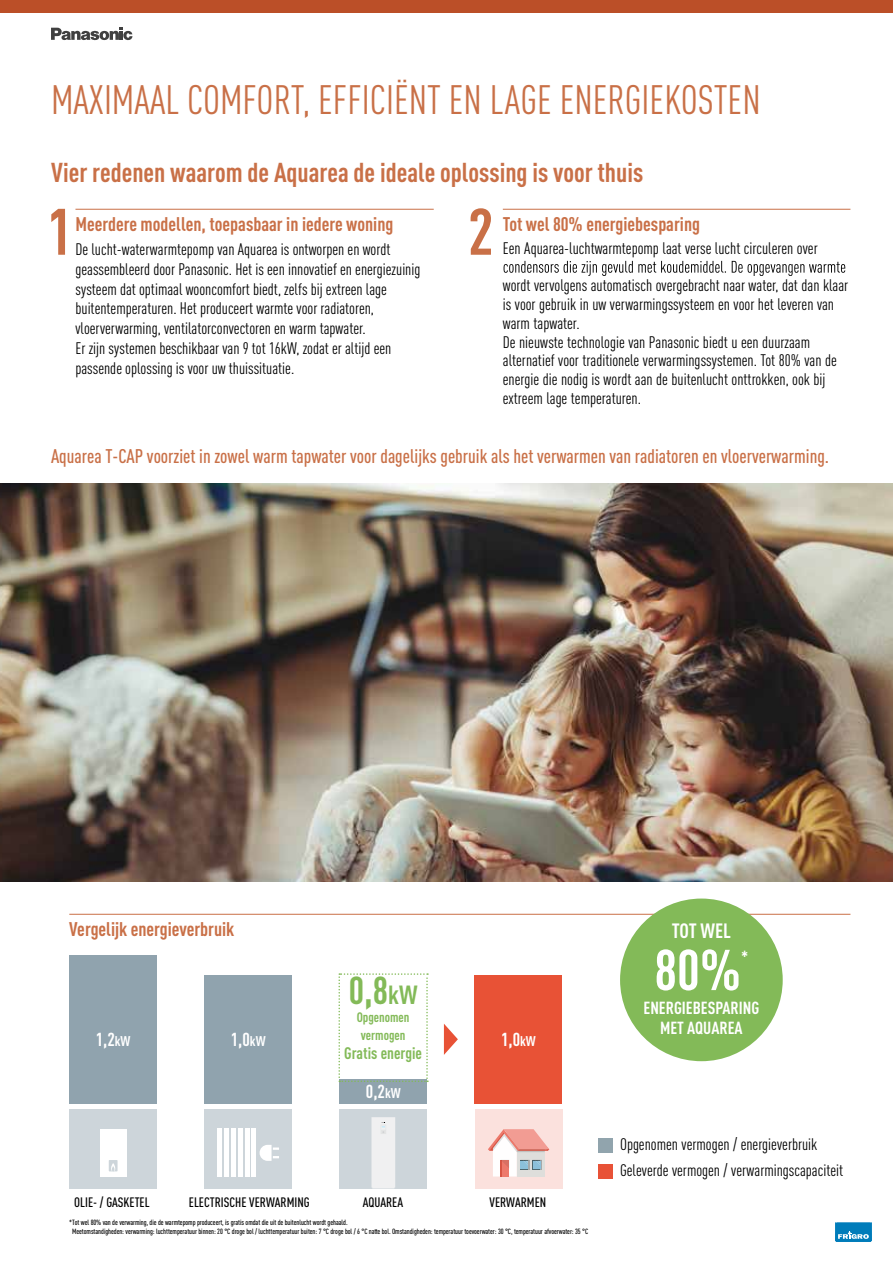
<style>
.page{position:relative;width:893px;height:1263px;background:#fff}
.page>*{position:absolute;margin:0;border:0;box-sizing:border-box;transform-origin:0 0}
.t1{font:700 64.5px "DIN Cond";color:#c97047}
.t2{font:700 56.55px "DIN Cond";color:#fff}
.t3{font:40.5px "DIN Cond";color:#c97047}
.t4{font:700 38.4px "DIN Cond";color:#83ba58}
.t5{font:700 27px "DIN Cond";color:#c97047}
.t6{font:700 20.4px "DIN Cond";letter-spacing:-.005em;color:#fff}
.t7{font:500 19.5px "DIN Cond";color:#c97047}
.t8{font:700 19.5px "DIN Cond";color:#c97047}
.t9{font:700 18.6px "DIN Cond";color:#fff}
.t10{font:700 17.25px/19.5px "DIN Cond";color:#fff;text-align:center}
.t11{font:16.5px/18.8px "DIN Cond";color:#000}
.t12{font:700 16.5px "DIN Cond";color:#83ba58}
.t13{font:500 13.5px "DIN Cond";color:#000}
.t14{font:700 13.5px/18px "DIN Cond";color:#83ba58;text-align:center}
.t15{font:500 7.5px/9px "DIN Cond";letter-spacing:-.01em;color:#000}
.s1{font-size:25.95px}
.s2{font-size:13.95px}
</style>
<div class="page">
<div style="left:0;top:0;width:893px;height:13px;background:#bb4f28"></div>
<svg style="left:51px;top:28px;width:81px;height:12px"></svg>
<img style="left:0;top:483px;width:893px;height:398px">
<hr style="left:503px;top:209px;width:347px;height:1px;background:#c97047">
<svg style="left:504px;top:261px;width:341px;height:15px"></svg>
<hr style="left:75px;top:209px;width:359px;height:1px;background:#c97047">
<div style="left:204px;top:975px;width:88px;height:129px;background:#90a3ae"></div>
<div style="left:204px;top:1109px;width:88px;height:80px;background:#cdd5da"></div>
<div style="left:217px;top:1128px;width:5px;height:49px;background:#fff"></div>
<hr style="left:224px;top:1128px;width:4px;height:49px;background:#fff">
<hr style="left:231px;top:1128px;width:4px;height:49px;background:#fff">
<hr style="left:238px;top:1128px;width:4px;height:49px;background:#fff">
<hr style="left:245px;top:1128px;width:4px;height:49px;background:#fff">
<hr style="left:252px;top:1128px;width:4px;height:49px;background:#fff">
<svg style="left:260px;top:1145px;width:19px;height:16px"></svg>
<div style="left:69px;top:955px;width:88px;height:149px;background:#90a3ae"></div>
<div style="left:69px;top:1109px;width:88px;height:80px;background:#cdd5da"></div>
<div style="left:100px;top:1129px;width:26px;height:48px;background:#fff"></div>
<div style="left:109px;top:1160px;width:9px;height:11px;background:#cdd5da"></div>
<svg style="left:111px;top:1163px;width:4px;height:8px"></svg>
<svg style="left:444px;top:1024px;width:14px;height:31px"></svg>
<div style="left:475px;top:975px;width:87px;height:129px;background:#e85236"></div>
<div style="left:475px;top:1109px;width:87px;height:80px;background:#fbe1dd"></div>
<svg style="left:488px;top:1129px;width:61px;height:47px"></svg>
<div style="left:339px;top:1079px;width:88px;height:25px;background:#90a3ae"></div>
<div style="left:339px;top:1109px;width:88px;height:80px;background:#cdd5da"></div>
<div style="left:371px;top:1117px;width:24px;height:71px;background:#f0f0f1"></div>
<svg style="left:338px;top:973px;width:90px;height:109px"></svg>
<hr style="left:69px;top:914px;width:781px;height:1px;background:#c97047">
<div style="left:598px;top:1138px;width:14px;height:14px;background:#91a4ad"></div>
<div style="left:598px;top:1164px;width:14px;height:15px;background:#e85237"></div>
<div style="left:620px;top:898px;width:163px;height:163px;background:#83ba58;border-radius:50%"></div>
<svg style="left:835px;top:1222px;width:37px;height:19px"></svg>
<h3 class="t3" style="left:51px;top:76px;width:711px">MAXIMAAL COMFORT, EFFICIËNT EN LAGE ENERGIEKOSTEN</h3>
<h3 class="t5" style="left:51px;top:156px;width:594px">Vier redenen waarom de Aquarea de ideale oplossing is voor thuis</h3>
<p class="t8" style="left:503px;top:212px;width:199px">Tot wel 80% energiebesparing</p>
<p class="t11" style="left:503px;top:239px;width:316px">Een Aquarea-luchtwarmtepomp laat verse lucht circuleren over</p>
<p class="t11" style="left:503px;top:276px;width:347px">wordt vervolgens automatisch overgebracht naar water, dat dan klaar is voor gebruik in uw verwarmingssysteem en voor het leveren van warm tapwater.<br>De nieuwste technologie van Panasonic biedt u een duurzaam alternatief voor traditionele verwarmingssystemen. Tot 80% van de energie die nodig is wordt aan de buitenlucht onttrokken, ook bij extreem lage temperaturen.</p>
<h1 class="t1" style="left:47px;top:192px;width:27px">1</h1>
<h1 class="t1" style="left:468px;top:192px;width:27px">2</h1>
<p class="t8" style="left:75px;top:212px;width:319px">Meerdere modellen, toepasbaar in iedere woning</p>
<p class="t11" style="left:75px;top:239px;width:346px;line-height:19.8px">De lucht-waterwarmtepomp van Aquarea is ontworpen en wordt geassembleerd door Panasonic. Het is een innovatief en energiezuinig systeem dat optimaal wooncomfort biedt, zelfs bij extreen lage buitentemperaturen. Het produceert warmte voor radiatoren, vloerverwarming, ventilatorconvectoren en warm tapwater.<br>Er zijn systemen beschikbaar van 9 tot 16kW, zodat er altijd een passende oplossing is voor uw thuissituatie.</p>
<p class="t7" style="left:51px;top:444px;width:780px">Aquarea T-CAP voorziet in zowel warm tapwater voor dagelijks gebruik als het verwarmen van radiatoren en vloerverwarming.</p>
<p class="t8" style="left:69px;top:917px;width:167px">Vergelijk energieverbruik</p>
<h3 class="t4" style="left:349px;top:967px;width:70px">0,8<span class="s1">kW</span></h3>
<p class="t14" style="left:357px;top:1007px;width:54px">Opgenomen vermogen</p>
<p class="t12" style="left:344px;top:1043px;width:79px">Gratis energie</p>
<p class="t9" style="left:96px;top:1028px;width:36px">1,2<span class="s2">kW</span></p>
<p class="t9" style="left:231px;top:1028px;width:36px">1,0<span class="s2">kW</span></p>
<p class="t9" style="left:501px;top:1028px;width:36px">1,0<span class="s2">kW</span></p>
<p class="t9" style="left:366px;top:1079px;width:36px">0,2<span class="s2">kW</span></p>
<p class="t13" style="left:74px;top:1194px;width:77px">OLIE- / GASKETEL</p>
<p class="t13" style="left:189px;top:1194px;width:122px">ELECTRISCHE VERWARMING</p>
<p class="t13" style="left:363px;top:1194px;width:42px">AQUAREA</p>
<p class="t13" style="left:490px;top:1194px;width:58px">VERWARMEN</p>
<p class="t15" style="left:72px;top:1218px;width:517px;text-indent:-3px">*Tot wel 80% van de verwarming, die de warmtepomp produceert, is gratis omdat die uit de buitenlucht wordt gehaald.<br>Meetomstandigheden: verwarming: luchttemperatuur binnen: 20 °C droge bol / luchttemperatuur buiten: 7 °C droge bol / 6 °C natte bol. Omstandigheden: temperatuur toevoerwater: 30 °C, temperatuur afvoerwater: 35 °C</p>
<p class="t6" style="left:672px;top:918px;width:61px">TOT WEL</p>
<h2 class="t2" style="left:654px;top:935px;width:88px">80%</h2>
<p class="t10" style="left:741px;top:947px;width:9px">*</p>
<p class="t10" style="left:643px;top:998px;width:117px">ENERGIEBESPARING<br>MET AQUAREA</p>
<p class="t11" style="left:620px;top:1130px;width:225px;line-height:26.7px">Opgenomen vermogen / energieverbruik<br>Geleverde vermogen / verwarmingscapaciteit</p>
</div>
